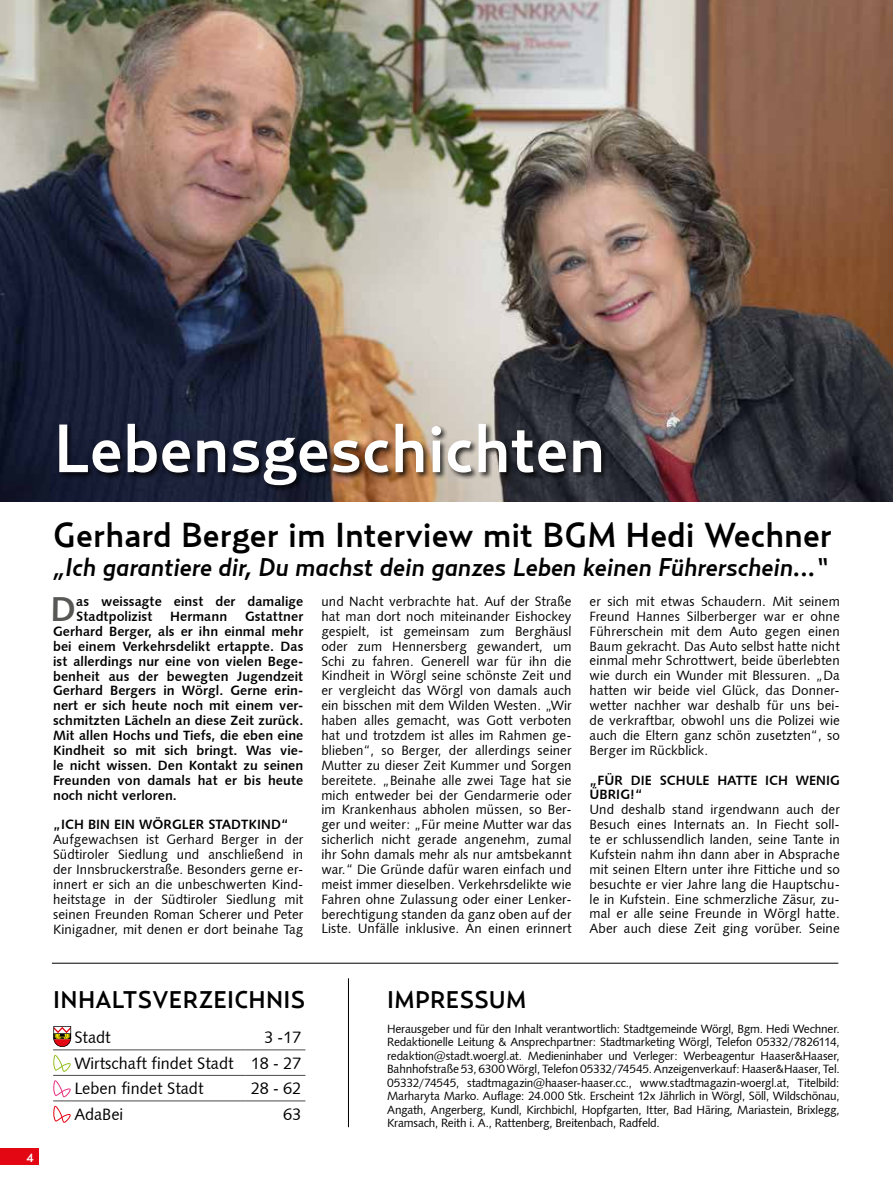
<style>
.page{position:relative;width:893px;height:1191px;background:#fff}
.page>*{position:absolute;margin:0;border:0;box-sizing:border-box;transform-origin:0 0}
.t1{font:500 67.5px "Relay";color:#fff}
.t2{font:34.65px "Humanist 531 BT Bold A";color:#575756}
.t3{font:500 34.5px "Relay";color:#000}
.t4{font:italic 500 25.5px "Relay";letter-spacing:-.01em;color:#000}
.t5{font:500 24px "Relay";letter-spacing:.01em;color:#000}
.t6{font:16.5px/25.7px "Humanist 531 BT Roman A";color:#000;text-align:justify}
.t7{font:13.5px/14.9px "Humanist 531 BT Roman A";letter-spacing:.005em;color:#000;text-align:justify}
.t8{font:13.5px/14.9px "Humanist 531 BT Bold A";letter-spacing:.005em;color:#000}
.t9{font:12px/13.5px "Humanist 531 BT Roman A";letter-spacing:-.02em;color:#000;text-align:justify}
.t10{font:500 12px "Relay";color:#fff}
</style>
<div class="page">
<div style="left:0;top:1148px;width:38px;height:17px;background:#e30613"></div>
<hr style="left:53px;top:1049px;width:193px;height:1px;background:#4a4a49">
<hr style="left:246px;top:1049px;width:59px;height:1px;background:#4a4a49">
<hr style="left:53px;top:1075px;width:193px;height:1px;background:#4a4a49">
<hr style="left:246px;top:1075px;width:59px;height:1px;background:#4a4a49">
<hr style="left:53px;top:1100px;width:193px;height:1px;background:#4a4a49">
<hr style="left:246px;top:1100px;width:59px;height:1px;background:#4a4a49">
<svg style="left:53px;top:1026px;width:18px;height:21px"></svg>
<svg style="left:53px;top:1055px;width:18px;height:16px"></svg>
<svg style="left:53px;top:1080px;width:18px;height:17px"></svg>
<svg style="left:53px;top:1105px;width:18px;height:17px"></svg>
<hr style="left:348px;top:978px;width:1px;height:149px;background:#000">
<hr style="left:52px;top:963px;width:786px;height:1px;background:#000">
<img style="left:0;top:0;width:893px;height:502px">
<div style="left:58px;top:422px;width:551px;height:70px;background:#000;opacity:.75"></div>
<h1 class="t1" style="left:54px;top:409px;width:553px">Lebensgeschichten</h1>
<h3 class="t3" style="left:53px;top:514px;width:781px">Gerhard Berger im Interview mit BGM Hedi Wechner</h3>
<h3 class="t4" style="left:53px;top:552px;width:776px">„Ich garantiere dir, Du machst dein ganzes Leben keinen Führerschein...“</h3>
<h2 class="t2" style="left:50px;top:587px;width:27px">D</h2>
<p class="t8" style="left:76px;top:594px;width:229px">as weissagte einst der damalige<br>Stadtpolizist</p>
<p class="t8" style="left:53px;top:608px;width:252px;text-align:justify;text-indent:192px">Gstattner Gerhard Berger, als er ihn einmal mehr bei einem Verkehrsdelikt ertappte. Das ist allerdings nur eine von vielen Bege&shy;benheit aus der bewegten Jugendzeit Gerhard Bergers in Wörgl. Gerne erin&shy;nert er sich heute noch mit einem ver&shy;schmitzten Lächeln an diese Zeit zurück.<br>Mit allen Hochs und Tiefs, die eben eine Kindheit so mit sich bringt. Was vie&shy;le nicht wissen. Den Kontakt zu seinen Freunden von damals hat er bis heute noch nicht verloren.</p>
<p class="t8" style="left:53px;top:817px;width:237px">„ICH BIN EIN WÖRGLER STADTKIND“</p>
<p class="t7" style="left:53px;top:832px;width:252px">Aufgewachsen ist Gerhard Berger in der Südtiroler Siedlung und anschließend in der Innsbruckerstraße. Besonders gerne er&shy;innert er sich an die unbeschwerten Kind&shy;heitstage in der Südtiroler Siedlung mit seinen Freunden Roman Scherer und Peter Kinigadner, mit denen er dort beinahe Tag</p>
<p class="t8" style="left:170px;top:608px;width:58px">Hermann</p>
<p class="t7" style="left:321px;top:593px;width:252px">und Nacht verbrachte hat. Auf der Straße hat man dort noch miteinander Eishockey gespielt, ist gemeinsam zum Berghäusl oder zum Hennersberg gewandert, um Schi zu fahren. Generell war für ihn die Kindheit in Wörgl seine schönste Zeit und er vergleicht das Wörgl von damals auch ein bisschen mit dem Wilden Westen. „Wir haben alles gemacht, was Gott verboten hat und trotzdem ist alles im Rahmen ge&shy;blieben“, so Berger, der allerdings seiner Mutter zu dieser Zeit Kummer und Sorgen bereitete. „Beinahe alle zwei Tage hat sie mich entweder bei der Gendarmerie oder im Krankenhaus abholen müssen, so Ber&shy;ger und weiter: „Für meine Mutter war das sicherlich nicht gerade angenehm, zumal ihr Sohn damals mehr als nur amtsbekannt war.“ Die Gründe dafür waren einfach und meist immer dieselben. Verkehrsdelikte wie Fahren ohne Zulassung oder einer Lenker&shy;berechtigung standen da ganz oben auf der Liste. Unfälle inklusive. An einen erinnert</p>
<p class="t7" style="left:590px;top:593px;width:252px">er sich mit etwas Schaudern. Mit seinem Freund Hannes Silberberger war er ohne Führerschein mit dem Auto gegen einen Baum gekracht. Das Auto selbst hatte nicht einmal mehr Schrottwert, beide überlebten wie durch ein Wunder mit Blessuren. „Da hatten wir beide viel Glück, das Donner&shy;wetter nachher war deshalb für uns bei&shy;de verkraftbar, obwohl uns die Polizei wie auch die Eltern ganz schön zusetzten“, so Berger im Rückblick.</p>
<p class="t8" style="left:590px;top:772px;width:252px">„FÜR DIE SCHULE HATTE ICH WENIG<br>ÜBRIG!“</p>
<p class="t7" style="left:590px;top:802px;width:252px">Und deshalb stand irgendwann auch der Besuch eines Internats an. In Fiecht soll&shy;te er schlussendlich landen, seine Tante in Kufstein nahm ihn dann aber in Absprache mit seinen Eltern unter ihre Fittiche und so besuchte er vier Jahre lang die Hauptschu&shy;le in Kufstein. Eine schmerzliche Zäsur, zu&shy;mal er alle seine Freunde in Wörgl hatte.<br>Aber auch diese Zeit ging vorüber. Seine</p>
<p class="t10" style="left:27px;top:1150px;width:9px">4</p>
<h3 class="t5" style="left:53px;top:985px;width:254px">INHALTSVERZEICHNIS</h3>
<h3 class="t5" style="left:387px;top:985px;width:141px">IMPRESSUM</h3>
<p class="t6" style="left:74px;top:1024px;width:38px">Stadt</p>
<p class="t9" style="left:387px;top:1021px;width:454px">Herausgeber und für den Inhalt verantwortlich: Stadtgemeinde Wörgl, Bgm. Hedi Wechner.<br>Redaktionelle Leitung &amp; Ansprechpartner: Stadtmarketing Wörgl, Telefon 05332/7826114, redaktion@stadt.woergl.at. Medieninhaber und Verleger: Werbeagentur Haaser&amp;Haaser, Bahnhofstraße 53, 6300 Wörgl, Telefon 05332/74545. Anzeigenverkauf: Haaser&amp;Haaser, Tel.<br>05332/74545, stadtmagazin@haaser-haaser.cc., www.stadtmagazin-woergl.at, Titelbild:<br>Marharyta Marko. Auflage: 24.000 Stk. Erscheint 12x Jährlich in Wörgl, Söll, Wildschönau, Angath, Angerberg, Kundl, Kirchbichl, Hopfgarten, Itter, Bad Häring, Mariastein, Brixlegg, Kramsach, Reith i. A., Rattenberg, Breitenbach, Radfeld.</p>
<p class="t6" style="left:74px;top:1024px;width:228px;text-indent:190px">3 -17<br>Wirtschaft findet Stadt 18 - 27<br>Leben findet Stadt</p>
<p class="t6" style="left:251px;top:1075px;width:52px">28 - 62</p>
<p class="t6" style="left:74px;top:1101px;width:50px">AdaBei</p>
<p class="t6" style="left:283px;top:1101px;width:20px">63</p>
</div>
